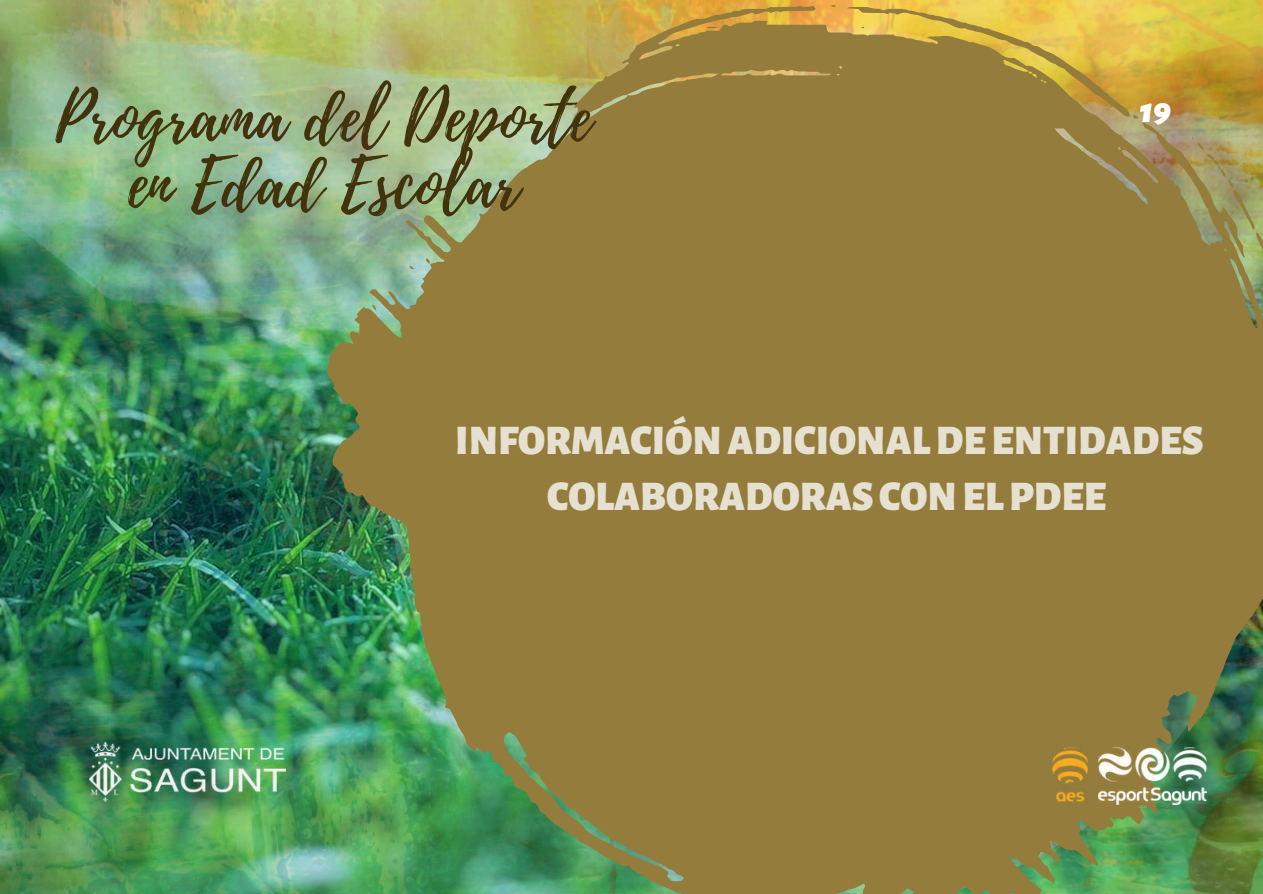
<style>
.page{position:relative;width:1263px;height:894px;background:#fff}
.page>*{position:absolute;margin:0;border:0;box-sizing:border-box;transform-origin:0 0}
.t1{font:67.65px/66.3px "Playlist Script";color:#42330c;text-align:center}
.t2{font:900 41.4px/56.2px "Alegreya Sans SC";color:#e6e0d1;text-align:center}
.t3{font:italic 900 35.7px "Alegreya Sans";color:#fefefe}
</style>
<div class="page">
<img style="left:0;top:0;width:1262px;height:893px">
<img style="left:327px;top:5px;width:936px;height:888px">
<img style="left:1053px;top:746px;width:35px;height:54px">
<img style="left:1098px;top:746px;width:108px;height:58px">
<img style="left:89px;top:742px;width:196px;height:59px">
<h1 class="t1" style="left:55px;top:86px;width:537px">Programa del Deporte en Edad Escolar</h1>
<p class="t3" style="left:1140px;top:93px;width:33px">19</p>
<p class="t2" style="left:455px;top:413px;width:750px">INFORMACIÓNADICIONALDEENTIDADES<br>COLABORADORAS CONELPDEE</p>
</div>
